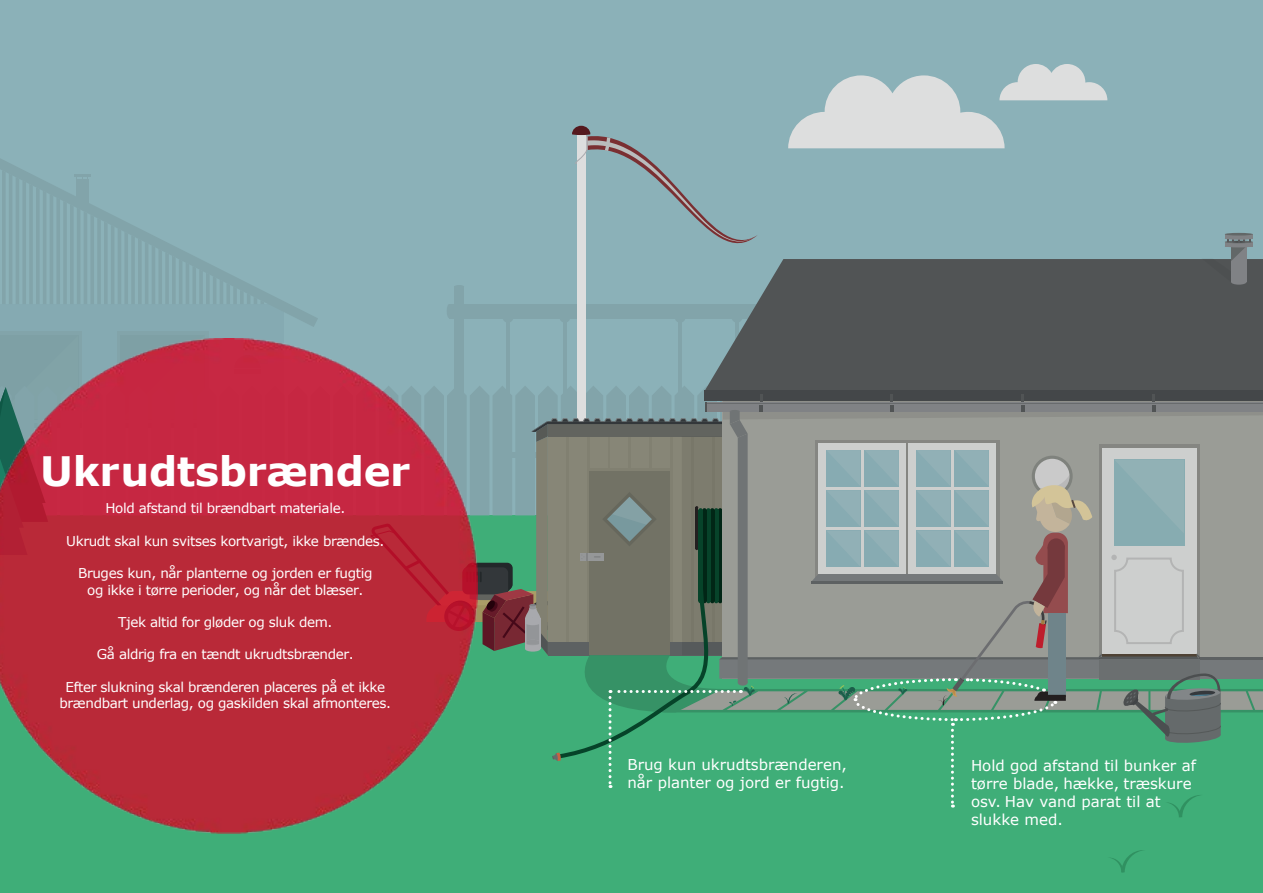
<style>
.page{position:relative;width:1263px;height:893px;background:#8bb1b8}
.page>*{position:absolute;margin:0;border:0;box-sizing:border-box;transform-origin:0 0}
.t1{font:700 40.5px "Verdana";letter-spacing:-.01em;color:#fff}
.t2{font:15px/18px "Verdana";color:#fff}
.t3{font:13.5px/16.2px "Verdana";letter-spacing:-.025em;color:#fff;text-align:center}
</style>
<div class="page">
<div style="left:0;top:516px;width:1263px;height:377px;background:#3fae78"></div>
<svg style="left:788px;top:64px;width:319px;height:84px"></svg>
<div style="left:454px;top:287px;width:10px;height:226px;background:#82a4aa"></div>
<div style="left:449px;top:304px;width:344px;height:14px;background:#82a4aa"></div>
<svg style="left:454px;top:285px;width:10px;height:2px"></svg>
<hr style="left:447px;top:304px;width:4px;height:14px;background:#82a4aa;border-radius:50%">
<div style="left:503px;top:312px;width:10px;height:11px;background:#82a4aa;border-radius:50%"></div>
<div style="left:559px;top:312px;width:11px;height:11px;background:#82a4aa;border-radius:50%"></div>
<hr style="left:506px;top:313px;width:3px;height:140px;background:#82a4aa">
<hr style="left:563px;top:313px;width:3px;height:140px;background:#82a4aa">
<div style="left:675px;top:312px;width:10px;height:11px;background:#82a4aa;border-radius:50%"></div>
<hr style="left:678px;top:313px;width:4px;height:140px;background:#82a4aa">
<div style="left:0;top:304px;width:284px;height:208px;background:#85aab2"></div>
<svg style="left:0;top:159px;width:318px;height:168px"></svg>
<div style="left:0;top:331px;width:82px;height:92px;background:#82a4aa"></div>
<div style="left:117px;top:331px;width:91px;height:92px;background:#82a4aa"></div>
<svg style="left:2px;top:170px;width:266px;height:135px"></svg>
<div style="left:577px;top:134px;width:9px;height:409px;background:#dddede"></div>
<svg style="left:572px;top:126px;width:185px;height:118px"></svg>
<svg style="left:705px;top:259px;width:558px;height:76px;background:#565d5f"></svg>
<hr style="left:1225px;top:242px;width:28px;height:4px;background:#808285">
<div style="left:1231px;top:279px;width:15px;height:6px;background:#808285;border-radius:50%"></div>
<hr style="left:1225px;top:245px;width:28px;height:2px;background:#808285;border-radius:50%">
<hr style="left:1225px;top:241px;width:28px;height:2px;background:#626767;border-radius:50%">
<svg style="left:1201px;top:239px;width:49px;height:43px"></svg>
<hr style="left:1225px;top:234px;width:28px;height:4px;background:#808285">
<hr style="left:1225px;top:237px;width:28px;height:3px;background:#808285;border-radius:50%">
<hr style="left:1225px;top:233px;width:28px;height:3px;background:#626767;border-radius:50%">
<svg style="left:1110px;top:850px;width:33px;height:22px"></svg>
<svg style="left:477px;top:335px;width:786px;height:482px"></svg>
<img style="left:0;top:338px;width:477px;height:495px">
<h1 class="t1" style="left:40px;top:443px;width:372px">Ukrudtsbrænder</h1>
<p class="t3" style="left:105px;top:500px;width:241px">Hold afstand til brændbart materiale.</p>
<p class="t3" style="left:66px;top:533px;width:320px">Ukrudt skal kun svitses kortvarigt, ikke brændes.</p>
<p class="t3" style="left:78px;top:565px;width:296px">Bruges kun, når planterne og jorden er fugtig og ikke i tørre perioder, og når det blæser.</p>
<p class="t3" style="left:118px;top:614px;width:216px">Tjek altid for gløder og sluk dem.</p>
<p class="t3" style="left:97px;top:646px;width:259px">Gå aldrig fra en tændt ukrudtsbrænder.</p>
<p class="t3" style="left:60px;top:678px;width:333px">Efter slukning skal brænderen placeres på et ikke brændbart underlag, og gaskilden skal afmonteres.</p>
<p class="t2" style="left:627px;top:755px;width:221px">Brug kun ukrudtsbrænderen, når planter og jord er fugtig.</p>
<p class="t2" style="left:971px;top:756px;width:226px">Hold god afstand til bunker af tørre blade, hække, træskure osv. Hav vand parat til at slukke med.</p>
</div>
